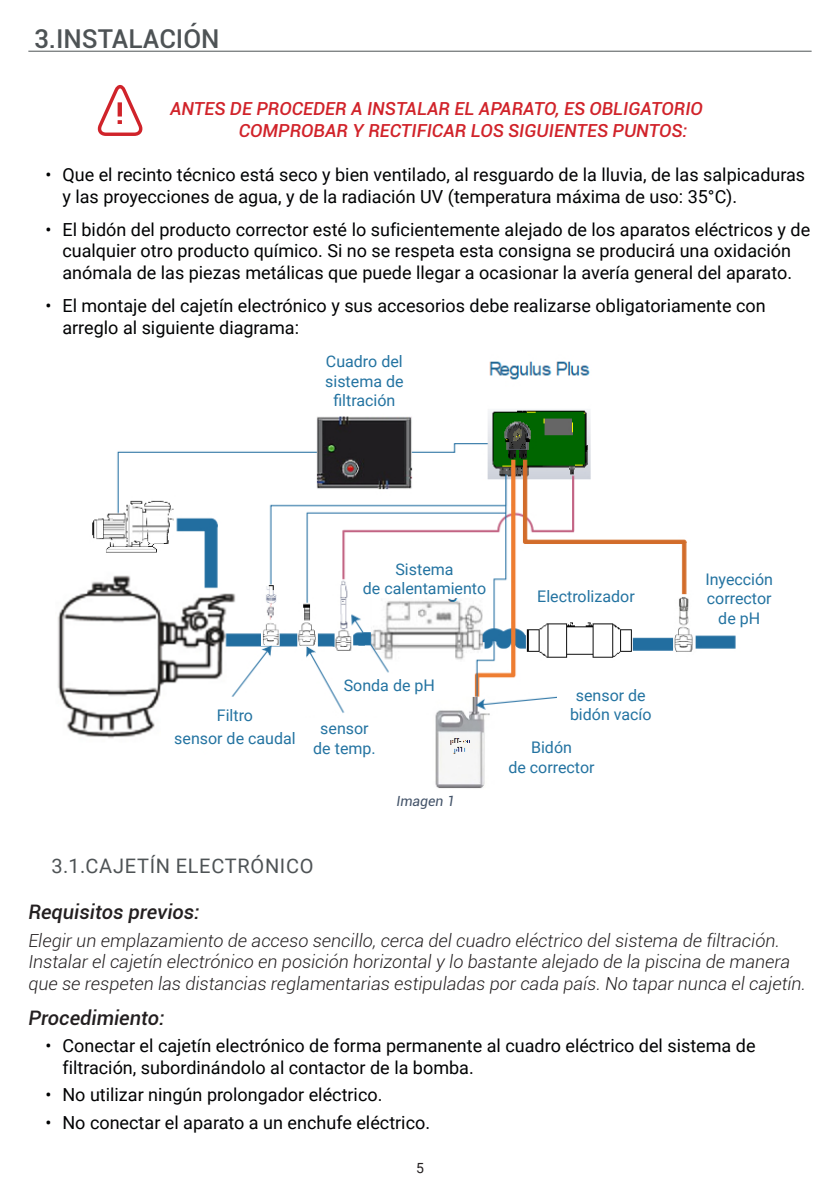
<style>
.page{position:relative;width:840px;height:1191px;background:#fff}
.page>*{position:absolute;margin:0;border:0;box-sizing:border-box;transform-origin:0 0}
.t1{font:500 26px "Roboto";color:#4e5355}
.prérequis{font:italic 500 20px "Roboto";color:#231f20}
.t2{font:20px "Roboto";letter-spacing:.035em;color:#4e5355}
.t3{font:18px/21.6px "Roboto";color:#010203}
.prerequis_txt{font:italic 300 18px/21.6px "Roboto";color:#231f20}
.attention{font:italic 500 18px/21.6px "Roboto";color:#d1232a}
.t4{font:16px/19.2px "Roboto";color:#2373a1;text-align:center}
.t5{font:italic 14px "Roboto";color:#44546a}
.t6{font:14px "Roboto";color:#231f20}
</style>
<div class="page">
<hr style="left:28px;top:51px;width:783px;height:1px;background:#4e5355">
<svg style="left:97px;top:85px;width:46px;height:51px"></svg>
<img style="left:57px;top:361px;width:679px;height:428px">
<div style="left:320px;top:349px;width:88px;height:63px;background:#fff"></div>
<div style="left:697px;top:566px;width:83px;height:64px;background:#fff"></div>
<div style="left:526px;top:577px;width:119px;height:39px;background:#fff"></div>
<div style="left:498px;top:725px;width:106px;height:64px;background:#fff"></div>
<div style="left:557px;top:672px;width:106px;height:64px;background:#fff"></div>
<div style="left:362px;top:558px;width:124px;height:40px;background:#fff"></div>
<div style="left:341px;top:674px;width:96px;height:21px;background:#fff"></div>
<div style="left:190px;top:704px;width:89px;height:21px;background:#fff"></div>
<div style="left:172px;top:728px;width:125px;height:20px;background:#fff"></div>
<div style="left:297px;top:719px;width:94px;height:38px;background:#fff"></div>
<p class="t1" style="left:34px;top:20px;width:187px">3.INSTALACIÓN</p>
<p class="attention" style="left:239px;top:97px;width:465px;text-indent:-69px">ANTES DE PROCEDER A INSTALAR EL APARATO, ES OBLIGATORIO<br>COMPROBAR Y RECTIFICAR LOS SIGUIENTES PUNTOS:</p>
<p class="t3" style="left:62px;top:163px;width:743px;text-indent:-17px">• Que el recinto técnico está seco y bien ventilado, al resguardo de la lluvia, de las salpicaduras y las proyecciones de agua, y de la radiación UV (temperatura máxima de uso: 35°C).</p>
<p class="t3" style="left:45px;top:218px;width:766px;text-align:center">• El bidón del producto corrector esté lo suficientemente alejado de los aparatos eléctricos y de cualquier otro producto químico. Si no se respeta esta consigna se producirá una oxidación anómala de las piezas metálicas que puede llegar a ocasionar la avería general del aparato.</p>
<p class="t3" style="left:62px;top:294px;width:704px;text-indent:-17px">• El montaje del cajetín electrónico y sus accesorios debe realizarse obligatoriamente con arreglo al siguiente diagrama:</p>
<p class="t4" style="left:325px;top:351px;width:80px">Cuadro del sistema de filtración</p>
<p class="t4" style="left:363px;top:559px;width:125px">Sistema<br>de calentamiento</p>
<p class="t4" style="left:537px;top:586px;width:99px">Electrolizador</p>
<p class="t4" style="left:343px;top:675px;width:92px">Sonda de pH</p>
<p class="t4" style="left:217px;top:705px;width:38px">Filtro</p>
<p class="t4" style="left:174px;top:728px;width:123px">sensor de caudal</p>
<p class="t4" style="left:313px;top:718px;width:64px">sensor de temp.</p>
<p class="t5" style="left:396px;top:791px;width:60px">Imagen 1</p>
<p class="t4" style="left:569px;top:685px;width:83px">sensor de bidón vacío</p>
<p class="t4" style="left:508px;top:737px;width:88px">Bidón<br>de corrector</p>
<p class="t4" style="left:705px;top:569px;width:69px">Inyección corrector de pH</p>
<p class="t2" style="left:51px;top:851px;width:263px">3.1.CAJETÍN ELECTRÓNICO</p>
<p class="prérequis" style="left:28px;top:898px;width:173px">Requisitos previos:</p>
<p class="prerequis_txt" style="left:28px;top:928px;width:778px">Elegir un emplazamiento de acceso sencillo, cerca del cuadro eléctrico del sistema de filtración.<br>Instalar el cajetín electrónico en posición horizontal y lo bastante alejado de la piscina de manera que se respeten las distancias reglamentarias estipuladas por cada país. No tapar nunca el cajetín.</p>
<p class="prérequis" style="left:28px;top:1004px;width:138px">Procedimiento:</p>
<p class="t3" style="left:62px;top:1034px;width:694px;text-indent:-17px">• Conectar el cajetín electrónico de forma permanente al cuadro eléctrico del sistema de filtración, subordinándolo al contactor de la bomba.</p>
<p class="t3" style="left:45px;top:1083px;width:338px">• No utilizar ningún prolongador eléctrico.</p>
<p class="t3" style="left:45px;top:1110px;width:386px">• No conectar el aparato a un enchufe eléctrico.</p>
<p class="t6" style="left:416px;top:1157px;width:9px">5</p>
</div>
